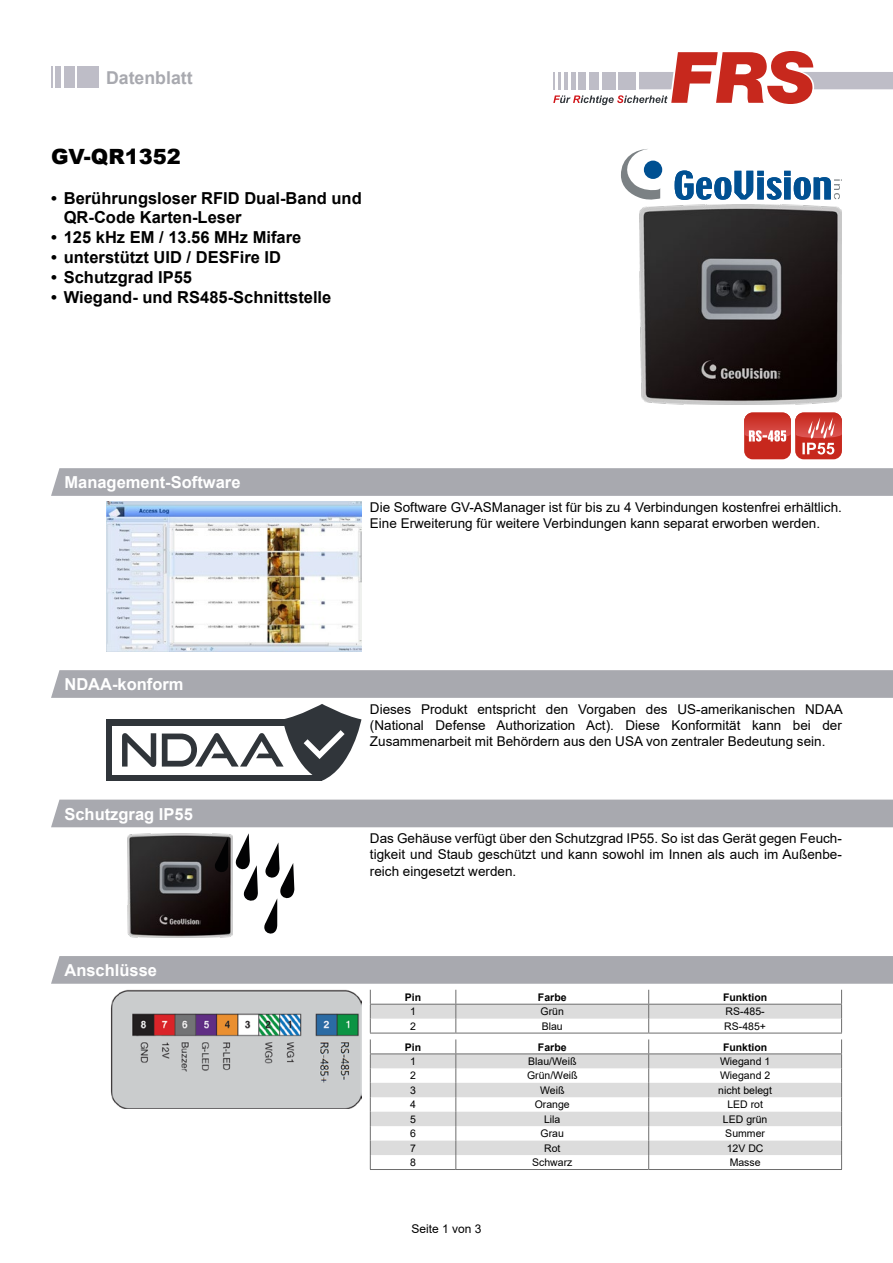
<style>
.page{position:relative;width:893px;height:1263px;background:#fff}
.page>*{position:absolute;margin:0;border:0;box-sizing:border-box;transform-origin:0 0}
.t1{font:900 21px "Arial";color:#000}
.t2{font:700 17.7px "Arial";color:#a8a9af}
.t3{font:700 16.5px/19.8px "Arial";color:#000}
.t4{font:700 16.5px "Arial";color:#fff}
.t5{font:13.5px/16.2px "Arial";color:#000;text-align:justify}
.t6{font:12px "Arial";color:#000}
.t7{font:10.5px "Arial";color:#000}
.t8{font:700 10.5px "Arial";color:#000}
</style>
<div class="page">
<svg style="left:553px;top:51px;width:340px;height:54px"></svg>
<div style="left:78px;top:66px;width:21px;height:21px;background:#bebdc7"></div>
<hr style="left:50px;top:66px;width:3px;height:21px;background:#bebdc7">
<div style="left:56px;top:66px;width:5px;height:21px;background:#bebdc7"></div>
<div style="left:64px;top:66px;width:11px;height:21px;background:#bebdc7"></div>
<svg style="left:621px;top:149px;width:39px;height:51px"></svg>
<div style="left:644px;top:161px;width:18px;height:18px;background:#005092;border-radius:50%"></div>
<svg style="left:675px;top:170px;width:167px;height:30px"></svg>
<img style="left:639px;top:204px;width:203px;height:200px">
<div style="left:744px;top:412px;width:47px;height:47px;background:#c7281d;border-radius:9px"></div>
<div style="left:795px;top:412px;width:47px;height:47px;background:#c7281d;border-radius:9px"></div>
<svg style="left:744px;top:412px;width:98px;height:42px"></svg>
<svg style="left:51px;top:468px;width:842px;height:28px;background:#a9aab0"></svg>
<img style="left:106px;top:502px;width:255px;height:149px">
<svg style="left:51px;top:670px;width:842px;height:28px;background:#a9aab0"></svg>
<div style="left:106px;top:719px;width:216px;height:62px;background:#30353a"></div>
<div style="left:113px;top:726px;width:209px;height:48px;background:#fff"></div>
<svg style="left:122px;top:704px;width:239px;height:77px"></svg>
<div style="left:51px;top:800px;width:842px;height:27px;background:#a8a9af"></div>
<img style="left:128px;top:833px;width:81px;height:104px">
<svg style="left:209px;top:833px;width:85px;height:105px"></svg>
<div style="left:51px;top:956px;width:842px;height:28px;background:#a8a9af"></div>
<img style="left:111px;top:990px;width:250px;height:118px">
<hr style="left:370px;top:1033px;width:86px;height:1px;background:#6e6e6e">
<hr style="left:456px;top:1033px;width:193px;height:1px;background:#6e6e6e">
<hr style="left:649px;top:1033px;width:193px;height:1px;background:#6e6e6e">
<svg style="left:370px;top:990px;width:472px;height:43px"></svg>
<svg style="left:371px;top:1054px;width:470px;height:101px;fill:#dcdcdc"></svg>
<hr style="left:456px;top:1053px;width:193px;height:1px;background:#6e6e6e">
<hr style="left:649px;top:1053px;width:193px;height:1px;background:#6e6e6e">
<hr style="left:370px;top:1169px;width:86px;height:1px;background:#6e6e6e">
<hr style="left:456px;top:1169px;width:193px;height:1px;background:#6e6e6e">
<hr style="left:649px;top:1169px;width:193px;height:1px;background:#6e6e6e">
<svg style="left:455px;top:1039px;width:1px;height:130px"></svg>
<svg style="left:648px;top:1039px;width:1px;height:130px"></svg>
<hr style="left:370px;top:1053px;width:86px;height:1px;background:#6e6e6e">
<svg style="left:841px;top:1039px;width:1px;height:130px"></svg>
<svg style="left:370px;top:1039px;width:1px;height:130px"></svg>
<h2 class="t2" style="left:106px;top:66px;width:88px">Datenblatt</h2>
<h1 class="t1" style="left:51px;top:141px;width:131px">GV-QR1352</h1>
<p class="t3" style="left:64px;top:188px;width:299px;text-indent:-13px">• Berührungsloser RFID Dual-Band und<br>QR-Code Karten-Leser</p>
<p class="t3" style="left:51px;top:228px;width:252px">• 125 kHz EM / 13.56 MHz Mifare</p>
<p class="t3" style="left:51px;top:247px;width:232px">• unterstützt UID / DESFire ID</p>
<p class="t3" style="left:51px;top:267px;width:143px">• Schutzgrad IP55</p>
<p class="t3" style="left:51px;top:287px;width:282px">• Wiegand- und RS485-Schnittstelle</p>
<p class="t4" style="left:64px;top:471px;width:178px">Management-Software</p>
<p class="t4" style="left:64px;top:673px;width:121px">NDAA-konform</p>
<p class="t4" style="left:64px;top:802px;width:130px">Schutzgrag IP55</p>
<p class="t4" style="left:64px;top:959px;width:94px">Anschlüsse</p>
<p class="t5" style="left:370px;top:499px;width:473px">Die Software GV-ASManager ist für bis zu 4 Verbindungen kostenfrei erhältlich.<br>Eine Erweiterung für weitere Verbindungen kann separat erworben werden.</p>
<p class="t5" style="left:370px;top:701px;width:474px">Dieses Produkt entspricht den Vorgaben des US-amerikanischen NDAA (National Defense Authorization Act). Diese Konformität kann bei der Zusammenarbeit mit Behördern aus den USA von zentraler Bedeutung sein.</p>
<p class="t5" style="left:370px;top:830px;width:473px">Das Gehäuse verfügt über den Schutzgrad IP55. So ist das Gerät gegen Feuch&shy;tigkeit und Staub geschützt und kann sowohl im Innen als auch im Außenbe&shy;reich eingesetzt werden.</p>
<p class="t8" style="left:405px;top:990px;width:18px">Pin</p>
<p class="t8" style="left:538px;top:990px;width:30px">Farbe</p>
<p class="t8" style="left:723px;top:990px;width:46px">Funktion</p>
<p class="t7" style="left:410px;top:1004px;width:7px">1</p>
<p class="t7" style="left:541px;top:1004px;width:25px">Grün</p>
<p class="t7" style="left:726px;top:1004px;width:41px">RS-485-</p>
<p class="t7" style="left:410px;top:1019px;width:7px">2</p>
<p class="t7" style="left:542px;top:1019px;width:23px">Blau</p>
<p class="t7" style="left:724px;top:1019px;width:43px">RS-485+</p>
<p class="t8" style="left:405px;top:1039px;width:18px">Pin</p>
<p class="t8" style="left:538px;top:1039px;width:30px">Farbe</p>
<p class="t8" style="left:723px;top:1039px;width:46px">Funktion</p>
<p class="t7" style="left:410px;top:1054px;width:7px">1</p>
<p class="t7" style="left:528px;top:1054px;width:50px">Blau/Weiß</p>
<p class="t7" style="left:720px;top:1054px;width:52px">Wiegand 1</p>
<p class="t7" style="left:410px;top:1068px;width:7px">2</p>
<p class="t7" style="left:527px;top:1068px;width:52px">Grün/Weiß</p>
<p class="t7" style="left:720px;top:1068px;width:52px">Wiegand 2</p>
<p class="t7" style="left:410px;top:1083px;width:7px">3</p>
<p class="t7" style="left:540px;top:1083px;width:26px">Weiß</p>
<p class="t7" style="left:718px;top:1083px;width:55px">nicht belegt</p>
<p class="t7" style="left:410px;top:1097px;width:7px">4</p>
<p class="t7" style="left:535px;top:1097px;width:37px">Orange</p>
<p class="t7" style="left:727px;top:1097px;width:37px">LED rot</p>
<p class="t7" style="left:410px;top:1112px;width:7px">5</p>
<p class="t7" style="left:544px;top:1112px;width:18px">Lila</p>
<p class="t7" style="left:723px;top:1112px;width:46px">LED grün</p>
<p class="t7" style="left:410px;top:1126px;width:7px">6</p>
<p class="t7" style="left:541px;top:1126px;width:25px">Grau</p>
<p class="t7" style="left:725px;top:1126px;width:41px">Summer</p>
<p class="t7" style="left:410px;top:1141px;width:7px">7</p>
<p class="t7" style="left:544px;top:1141px;width:18px">Rot</p>
<p class="t7" style="left:727px;top:1141px;width:38px">12V DC</p>
<p class="t7" style="left:410px;top:1155px;width:7px">8</p>
<p class="t7" style="left:532px;top:1155px;width:42px">Schwarz</p>
<p class="t7" style="left:730px;top:1155px;width:32px">Masse</p>
<p class="t6" style="left:411px;top:1220px;width:72px">Seite 1 von 3</p>
</div>
